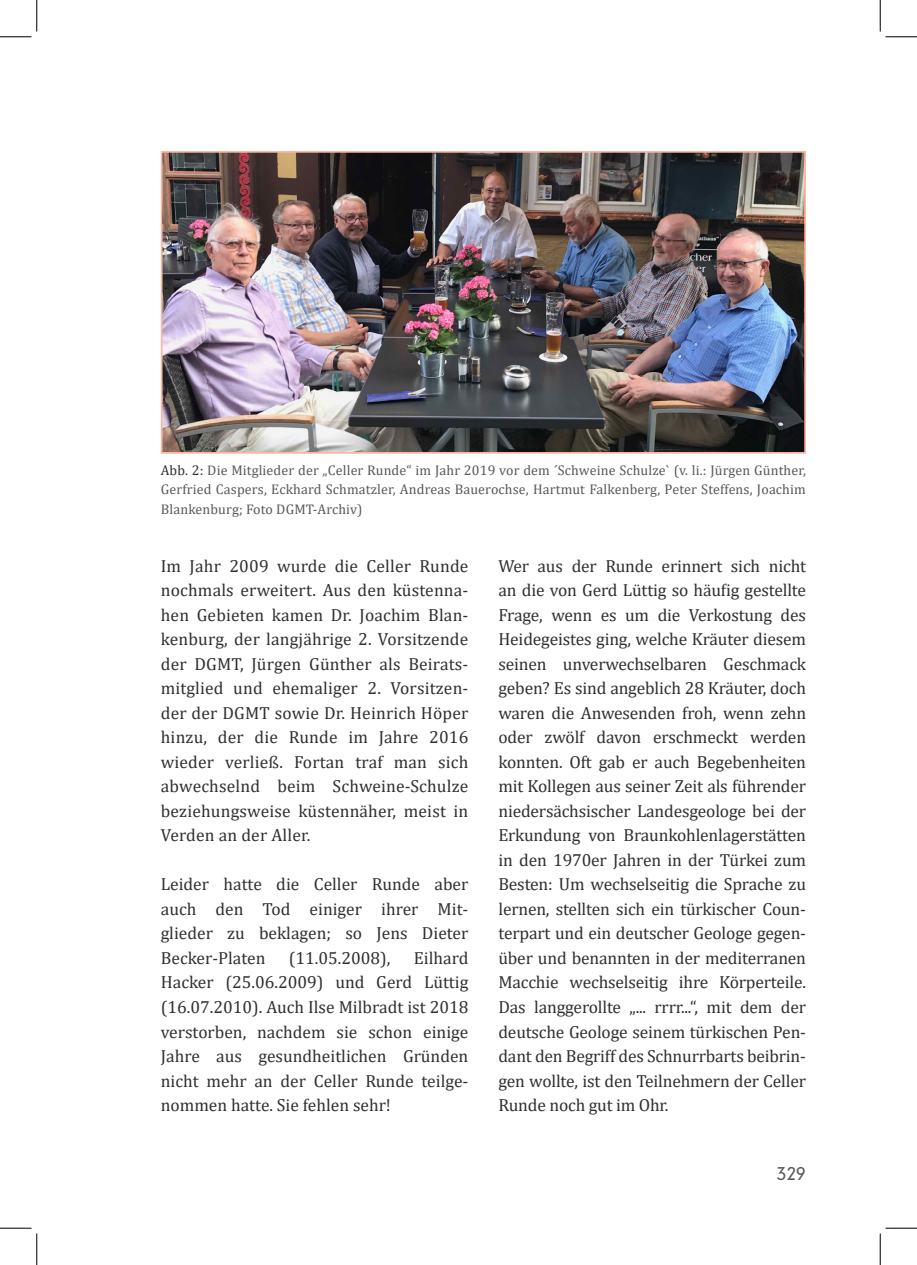
<style>
.page{position:relative;width:917px;height:1265px;background:#fff}
.page>*{position:absolute;margin:0;border:0;box-sizing:border-box;transform-origin:0 0}
.Cambria_Fließtext{font:17.5px/24.5px "Cambria";color:#312f30;text-align:justify}
.t1{font:17.5px "Geometrix";color:#57585a}
.Bildunterschrift{font:14px/19.2px "Cambria";letter-spacing:.01em;color:#57585a;text-align:justify}
.s1{color:#312f30}
</style>
<div class="page">
<img style="left:164px;top:154px;width:639px;height:296px">
<div style="left:161px;top:151px;width:645px;height:302px;border:2px solid #f9baa4"></div>
<hr style="left:0;top:36px;width:32px;height:1px;background:#000">
<hr style="left:885px;top:36px;width:32px;height:1px;background:#000">
<hr style="left:0;top:1227px;width:32px;height:1px;background:#000">
<hr style="left:885px;top:1227px;width:32px;height:1px;background:#000">
<hr style="left:36px;top:0;width:1px;height:32px;background:#000">
<hr style="left:36px;top:1233px;width:1px;height:31px;background:#000">
<hr style="left:880px;top:0;width:1px;height:32px;background:#000">
<hr style="left:880px;top:1233px;width:1px;height:31px;background:#000">
<p class="Bildunterschrift" style="left:161px;top:460px;width:646px"><span class="s1">Abb. 2:</span> Die Mitglieder der „Celler Runde“ im Jahr 2019 vor dem ´Schweine Schulze` (v. li.: Jürgen Günther, Gerfried Caspers, Eckhard Schmatzler, Andreas Bauerochse, Hartmut Falkenberg, Peter Steffens, Joachim Blankenburg; Foto DGMT-Archiv)</p>
<p class="Cambria_Fließtext" style="left:161px;top:553px;width:309px">Im Jahr 2009 wurde die Celler Runde nochmals erweitert. Aus den küstenna&shy;hen Gebieten kamen Dr. Joachim Blan&shy;kenburg, der langjährige 2. Vorsitzende der DGMT, Jürgen Günther als Beirats&shy;mitglied und ehemaliger 2. Vorsitzen&shy;der der DGMT sowie Dr. Heinrich Höper hinzu, der die Runde im Jahre 2016 wieder verließ. Fortan traf man sich abwechselnd beim Schweine-Schulze beziehungsweise küstennäher, meist in Verden an der Aller.</p>
<p class="Cambria_Fließtext" style="left:161px;top:871px;width:309px">Leider hatte die Celler Runde aber auch den Tod einiger ihrer Mit&shy;glieder zu beklagen; so Jens Dieter Becker-Platen</p>
<p class="Cambria_Fließtext" style="left:289px;top:945px;width:103px">(11.05.2008),</p>
<p class="Cambria_Fließtext" style="left:161px;top:945px;width:309px;text-indent:253px">Eilhard Hacker (25.06.2009) und Gerd Lüttig (16.07.2010). Auch Ilse Milbradt ist 2018 verstorben, nachdem sie schon einige Jahre aus gesundheitlichen Gründen nicht mehr an der Celler Runde teilge&shy;nommen hatte. Sie fehlen sehr!</p>
<p class="Cambria_Fließtext" style="left:498px;top:553px;width:309px">Wer aus der Runde erinnert sich nicht an die von Gerd Lüttig so häufig gestellte Frage, wenn es um die Verkostung des Heidegeistes ging, welche Kräuter diesem seinen unverwechselbaren Geschmack geben? Es sind angeblich 28 Kräuter, doch waren die Anwesenden froh, wenn zehn oder zwölf davon erschmeckt werden konnten. Oft gab er auch Begebenheiten mit Kollegen aus seiner Zeit als führender niedersächsischer Landesgeologe bei der Erkundung von Braunkohlenlagerstätten in den 1970er Jahren in der Türkei zum Besten: Um wechselseitig die Sprache zu lernen, stellten sich ein türkischer Coun&shy;terpart und ein deutscher Geologe gegen&shy;über und benannten in der mediterranen Macchie wechselseitig ihre Körperteile.<br>Das langgerollte „... rrrr...“, mit dem der deutsche Geologe seinem türkischen Pen&shy;dant den Begriff des Schnurrbarts beibrin&shy;gen wollte, ist den Teilnehmern der Celler Runde noch gut im Ohr.</p>
<p class="t1" style="left:776px;top:1161px;width:31px">329</p>
</div>
